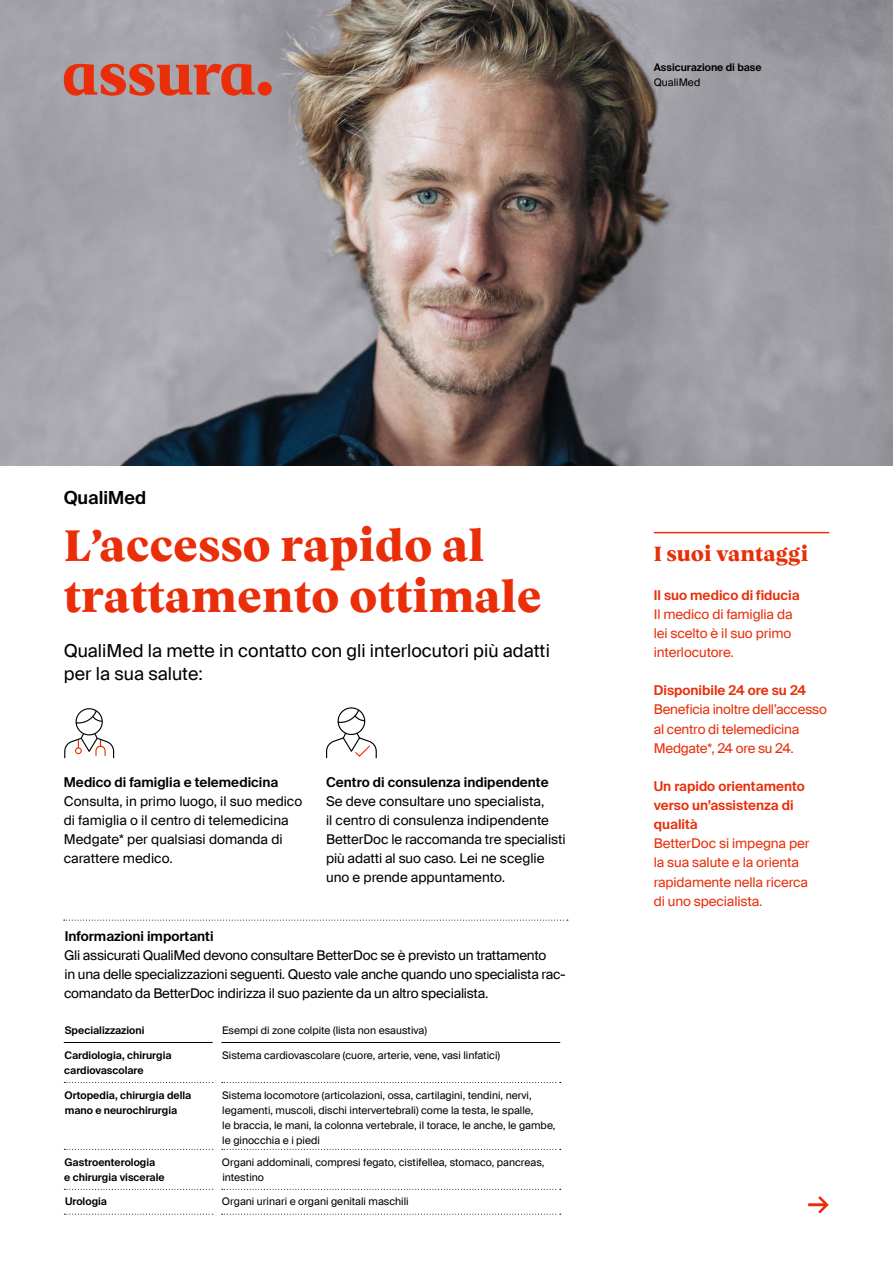
<style>
.page{position:relative;width:893px;height:1263px;background:#fff}
.page>*{position:absolute;margin:0;border:0;box-sizing:border-box;transform-origin:0 0}
.t1{font:800 45px/51px "Vesterbro";color:#e92e09}
.t2{font:27px "Suisse Intl";color:#e92e09}
.t3{font:800 21px "Vesterbro";color:#e92e09}
.t4{font:18px/23.4px "Suisse Intl";color:#000}
.t5{font:600 18px "Suisse Intl";color:#000}
.t6{font:13.5px/19.2px "Suisse Intl";letter-spacing:-.01em;color:#000}
.t7{font:13.5px/19.2px "Suisse Intl";letter-spacing:-.01em;color:#e92e09}
.t8{font:600 13.5px/19.2px "Suisse Intl";color:#e92e09}
.t9{font:600 13.5px "Suisse Intl";color:#000}
.t10{font:10.5px/15px "Suisse Intl";color:#000}
.t11{font:600 10.5px/15px "Suisse Intl";color:#000}
</style>
<div class="page">
<img style="left:0;top:0;width:893px;height:466px">
<svg style="left:619px;top:26px;width:175px;height:98px;background:#929094"></svg>
<hr style="left:654px;top:532px;width:175px;height:1px;background:#e92e09">
<svg style="left:64px;top:708px;width:51px;height:51px"></svg>
<svg style="left:326px;top:707px;width:51px;height:51px"></svg>
<svg style="left:64px;top:1082px;width:149px;height:1px"></svg>
<svg style="left:222px;top:1082px;width:339px;height:1px"></svg>
<hr style="left:64px;top:1042px;width:149px;height:1px;background:#000">
<hr style="left:221px;top:1042px;width:339px;height:1px;background:#000">
<svg style="left:64px;top:1149px;width:149px;height:1px"></svg>
<svg style="left:222px;top:1149px;width:339px;height:1px"></svg>
<svg style="left:64px;top:1189px;width:149px;height:1px"></svg>
<svg style="left:222px;top:1189px;width:339px;height:1px"></svg>
<svg style="left:64px;top:1214px;width:149px;height:1px"></svg>
<svg style="left:222px;top:1214px;width:339px;height:1px"></svg>
<svg style="left:64px;top:920px;width:504px;height:1px"></svg>
<svg style="left:64px;top:64px;width:208px;height:32px;background:#c96555"></svg>
<p class="t11" style="left:654px;top:60px;width:109px">Assicurazione di base</p>
<p class="t10" style="left:654px;top:75px;width:48px">QualiMed</p>
<h3 class="t5" style="left:64px;top:487px;width:84px">QualiMed</h3>
<h1 class="t1" style="left:64px;top:518px;width:479px">L’accesso rapido al trattamento ottimale</h1>
<h3 class="t4" style="left:64px;top:639px;width:488px">QualiMed la mette in contatto con gli interlocutori più adatti per la sua salute:</h3>
<p class="t9" style="left:64px;top:774px;width:216px">Medico di famiglia e telemedicina</p>
<p class="t6" style="left:64px;top:791px;width:240px">Consulta, in primo luogo, il suo medico di famiglia o il centro di telemedicina<br>Medgate* per qualsiasi domanda di carattere medico.</p>
<p class="t9" style="left:326px;top:774px;width:224px">Centro di consulenza indipendente</p>
<p class="t6" style="left:326px;top:791px;width:241px">Se deve consultare uno specialista,<br>il centro di consulenza indipendente BetterDoc le raccomanda tre specialisti più adatti al suo caso. Lei ne sceglie uno e prende appuntamento.</p>
<p class="t9" style="left:65px;top:928px;width:150px">Informazioni importanti</p>
<p class="t6" style="left:64px;top:945px;width:503px">Gli assicurati QualiMed devono consultare BetterDoc se è previsto un trattamento<br>in una delle specializzazioni seguenti. Questo vale anche quando uno specialista rac&shy;comandato da BetterDoc indirizza il suo paziente da un altro specialista.</p>
<p class="t11" style="left:65px;top:1023px;width:81px">Specializzazioni</p>
<p class="t10" style="left:222px;top:1023px;width:206px">Esempi di zone colpite (lista non esaustiva)</p>
<p class="t11" style="left:64px;top:1047px;width:109px">Cardiologia, chirurgia cardiovascolare</p>
<p class="t10" style="left:222px;top:1047px;width:279px">Sistema cardiovascolare (cuore, arterie, vene, vasi linfatici)</p>
<p class="t11" style="left:65px;top:1087px;width:128px">Ortopedia, chirurgia della mano e neurochirurgia</p>
<p class="t10" style="left:222px;top:1087px;width:335px">Sistema locomotore (articolazioni, ossa, cartilagini, tendini, nervi, legamenti, muscoli, dischi intervertebrali) come la testa, le spalle,<br>le braccia, le mani, la colonna vertebrale, il torace, le anche, le gambe, le ginocchia e i piedi</p>
<p class="t11" style="left:64px;top:1154px;width:102px">Gastroenterologia<br>e chirurgia viscerale</p>
<p class="t10" style="left:222px;top:1154px;width:324px">Organi addominali, compresi fegato, cistifellea, stomaco, pancreas, intestino</p>
<p class="t11" style="left:65px;top:1194px;width:43px">Urologia</p>
<p class="t10" style="left:222px;top:1194px;width:188px">Organi urinari e organi genitali maschili</p>
<h3 class="t3" style="left:654px;top:538px;width:156px">I suoi vantaggi</h3>
<p class="t8" style="left:654px;top:585px;width:147px">Il suo medico di fiducia</p>
<p class="t7" style="left:654px;top:604px;width:140px;text-align:justify">Il medico di famiglia da lei scelto è il suo primo interlocutore.</p>
<p class="t8" style="left:654px;top:681px;width:154px">Disponibile 24 ore su 24</p>
<p class="t7" style="left:654px;top:700px;width:175px">Beneficia inoltre dell’accesso al centro di telemedicina<br>Medgate*, 24 ore su 24.</p>
<p class="t8" style="left:654px;top:777px;width:153px">Un rapido orientamento verso un’assistenza di qualità</p>
<p class="t7" style="left:654px;top:834px;width:157px">BetterDoc si impegna per la sua salute e la orienta rapidamente nella ricerca di uno specialista.</p>
<h2 class="t2" style="left:808px;top:1187px;width:23px">→</h2>
</div>
